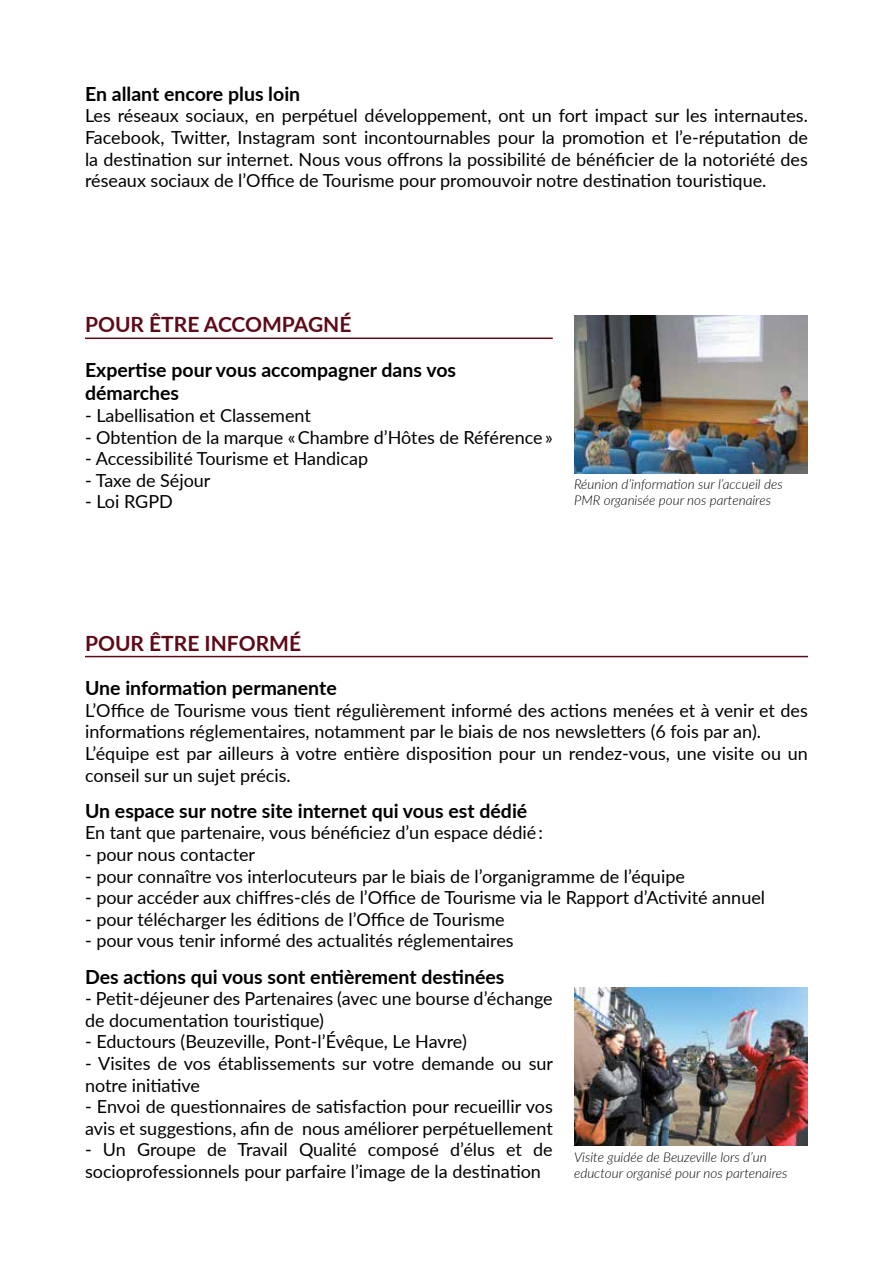
<style>
.page{position:relative;width:893px;height:1263px;background:#fff}
.page>*{position:absolute;margin:0;border:0;box-sizing:border-box;transform-origin:0 0}
.TitreRubrique{font:700 21px "Lato";color:#5e0917}
.TitreParagraphe{font:700 19.5px/23.4px "Lato";color:#000}
.Texte{font:18px/21.6px "Lato";color:#000}
.TexteEspace{font:18px/21.6px "Lato";color:#000}
.Details{font:italic 300 13.5px/16.2px "Lato";color:#000}
</style>
<div class="page">
<hr style="left:85px;top:656px;width:723px;height:1px;background:#5e0917">
<hr style="left:85px;top:337px;width:468px;height:2px;background:#5e0917">
<img style="left:574px;top:315px;width:234px;height:158px">
<img style="left:574px;top:988px;width:234px;height:157px">
<p class="TitreParagraphe" style="left:85px;top:81px;width:217px">En allant encore plus loin</p>
<p class="Texte" style="left:85px;top:104px;width:724px;text-align:justify">Les réseaux sociaux, en perpétuel développement, ont un fort impact sur les internautes.<br>Facebook, Twitter, Instagram sont incontournables pour la promotion et l’e-réputation de la destination sur internet. Nous vous offrons la possibilité de bénéficier de la notoriété des réseaux sociaux de l’Office de Tourisme pour promouvoir notre destination touristique.</p>
<p class="TitreRubrique" style="left:85px;top:309px;width:268px">POUR ÊTRE ACCOMPAGNÉ</p>
<p class="TitreParagraphe" style="left:85px;top:357px;width:373px">Expertise pour vous accompagner dans vos démarches</p>
<p class="Texte" style="left:85px;top:404px;width:227px">- Labellisation et Classement</p>
<p class="Texte" style="left:85px;top:425px;width:469px">- Obtention de la marque « Chambre d’Hôtes de Référence »</p>
<p class="Texte" style="left:85px;top:447px;width:285px">- Accessibilité Tourisme et Handicap</p>
<p class="Texte" style="left:85px;top:469px;width:127px">- Taxe de Séjour</p>
<p class="Texte" style="left:85px;top:490px;width:89px">- Loi RGPD</p>
<p class="Details" style="left:574px;top:476px;width:210px">Réunion d’information sur l’accueil des<br>PMR organisée pour nos partenaires</p>
<p class="TitreRubrique" style="left:85px;top:627px;width:218px">POUR ÊTRE INFORMÉ</p>
<p class="TitreParagraphe" style="left:85px;top:675px;width:253px">Une information permanente</p>
<p class="Texte" style="left:85px;top:699px;width:724px">L’Office de Tourisme vous tient régulièrement informé des actions menées et à venir et des informations réglementaires, notamment par le biais de nos newsletters (6 fois par an).</p>
<p class="TexteEspace" style="left:85px;top:742px;width:724px">L’équipe est par ailleurs à votre entière disposition pour un rendez-vous, une visite ou un conseil sur un sujet précis.</p>
<p class="TitreParagraphe" style="left:85px;top:798px;width:444px">Un espace sur notre site internet qui vous est dédié</p>
<p class="Texte" style="left:85px;top:821px;width:460px">En tant que partenaire, vous bénéficiez d’un espace dédié :</p>
<p class="Texte" style="left:85px;top:843px;width:172px">- pour nous contacter</p>
<p class="Texte" style="left:85px;top:864px;width:601px">- pour connaître vos interlocuteurs par le biais de l’organigramme de l’équipe</p>
<p class="Texte" style="left:85px;top:886px;width:682px">- pour accéder aux chiffres-clés de l’Office de Tourisme via le Rapport d’Activité annuel</p>
<p class="Texte" style="left:85px;top:908px;width:421px">- pour télécharger les éditions de l’Office de Tourisme</p>
<p class="TexteEspace" style="left:85px;top:929px;width:430px">- pour vous tenir informé des actualités réglementaires</p>
<p class="TitreParagraphe" style="left:85px;top:964px;width:421px">Des actions qui vous sont entièrement destinées</p>
<p class="Texte" style="left:85px;top:987px;width:469px">- Petit-déjeuner des Partenaires (avec une bourse d’échange de documentation touristique)</p>
<p class="Texte" style="left:85px;top:1030px;width:383px">- Eductours (Beuzeville, Pont-l’Évêque, Le Havre)</p>
<p class="Texte" style="left:85px;top:1052px;width:470px">- Visites de vos établissements sur votre demande ou sur notre initiative</p>
<p class="Texte" style="left:85px;top:1095px;width:469px">- Envoi de questionnaires de satisfaction pour recueillir vos avis et suggestions, afin de nous améliorer perpétuellement</p>
<p class="Texte" style="left:85px;top:1138px;width:469px">- Un Groupe de Travail Qualité composé d’élus et de socioprofessionnels pour parfaire l’image de la destination</p>
<p class="Details" style="left:574px;top:1148px;width:215px">Visite guidée de Beuzeville lors d’un eductour organisé pour nos partenaires</p>
</div>
